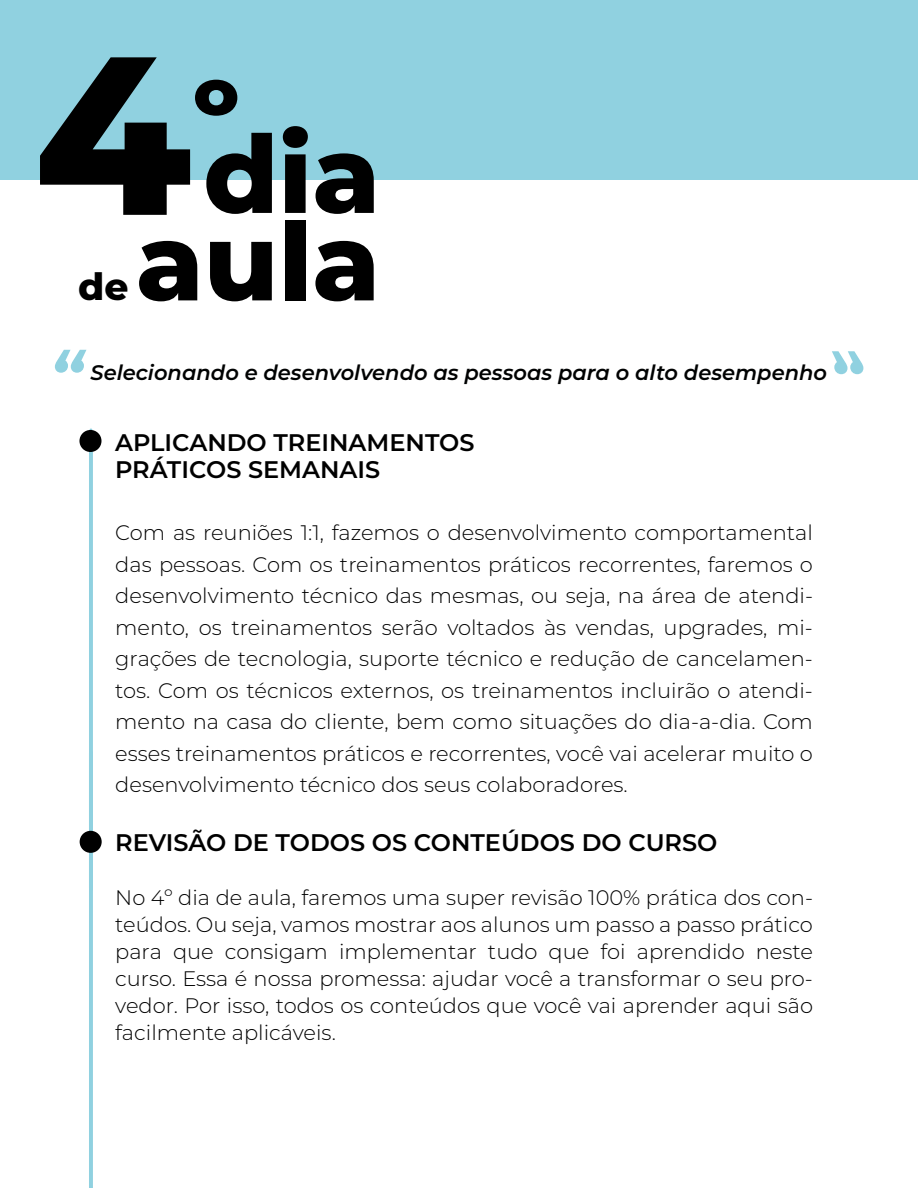
<style>
.page{position:relative;width:918px;height:1188px;background:#fff}
.page>*{position:absolute;margin:0;border:0;box-sizing:border-box;transform-origin:0 0}
.t1{font:800 225px "Montserrat";color:#000}
.t2{font:800 108px/87.4px "Montserrat";color:#000;text-align:right}
.t3{font:italic 700 67.5px "Montserrat";color:#90d1e0}
.t4{font:800 37.5px "Montserrat";color:#000}
.t5{font:600 24px/27px "Montserrat";color:#000}
.t6{font:300 21px/31.5px "Montserrat";color:#000;text-align:justify}
.t7{font:italic 600 21px "Montserrat";color:#000202}
</style>
<div class="page">
<div style="left:1px;top:0;width:917px;height:180px;background:#90d1e0"></div>
<hr style="left:89px;top:428px;width:4px;height:760px;background:#90d1e0">
<div style="left:79px;top:430px;width:23px;height:22px;background:#000;border-radius:50%"></div>
<div style="left:80px;top:831px;width:22px;height:22px;background:#000;border-radius:50%"></div>
<h1 class="t1" style="left:34px;top:-30px;width:207px">4<sup>º</sup></h1>
<h2 class="t2" style="left:136px;top:125px;width:246px">dia aula</h2>
<h3 class="t4" style="left:78px;top:260px;width:52px">de</h3>
<h3 class="t3" style="left:50px;top:327px;width:35px">“</h3>
<p class="t7" style="left:90px;top:358px;width:738px">Selecionando e desenvolvendo as pessoas para o alto desempenho</p>
<p class="t5" style="left:115px;top:427px;width:361px">APLICANDO TREINAMENTOS<br>PRÁTICOS SEMANAIS</p>
<p class="t6" style="left:115px;top:516px;width:699px">Com as reuniões 1:1, fazemos o desenvolvimento comportamental das pessoas. Com os treinamentos práticos recorrentes, faremos o desenvolvimento técnico das mesmas, ou seja, na área de atendi&shy;mento, os treinamentos serão voltados às vendas, upgrades, mi&shy;grações de tecnologia, suporte técnico e redução de cancelamen&shy;tos. Com os técnicos externos, os treinamentos incluirão o atendi&shy;mento na casa do cliente, bem como situações do dia-a-dia. Com esses treinamentos práticos e recorrentes, você vai acelerar muito o desenvolvimento técnico dos seus colaboradores.</p>
<p class="t5" style="left:115px;top:828px;width:604px">REVISÃO DE TODOS OS CONTEÚDOS DO CURSO</p>
<p class="t6" style="left:115px;top:883px;width:699px;line-height:27px">No 4º dia de aula, faremos uma super revisão 100% prática dos con&shy;teúdos. Ou seja, vamos mostrar aos alunos um passo a passo prático para que consigam implementar tudo que foi aprendido neste curso. Essa é nossa promessa: ajudar você a transformar o seu pro&shy;vedor. Por isso, todos os conteúdos que você vai aprender aqui são facilmente aplicáveis.</p>
</div>
